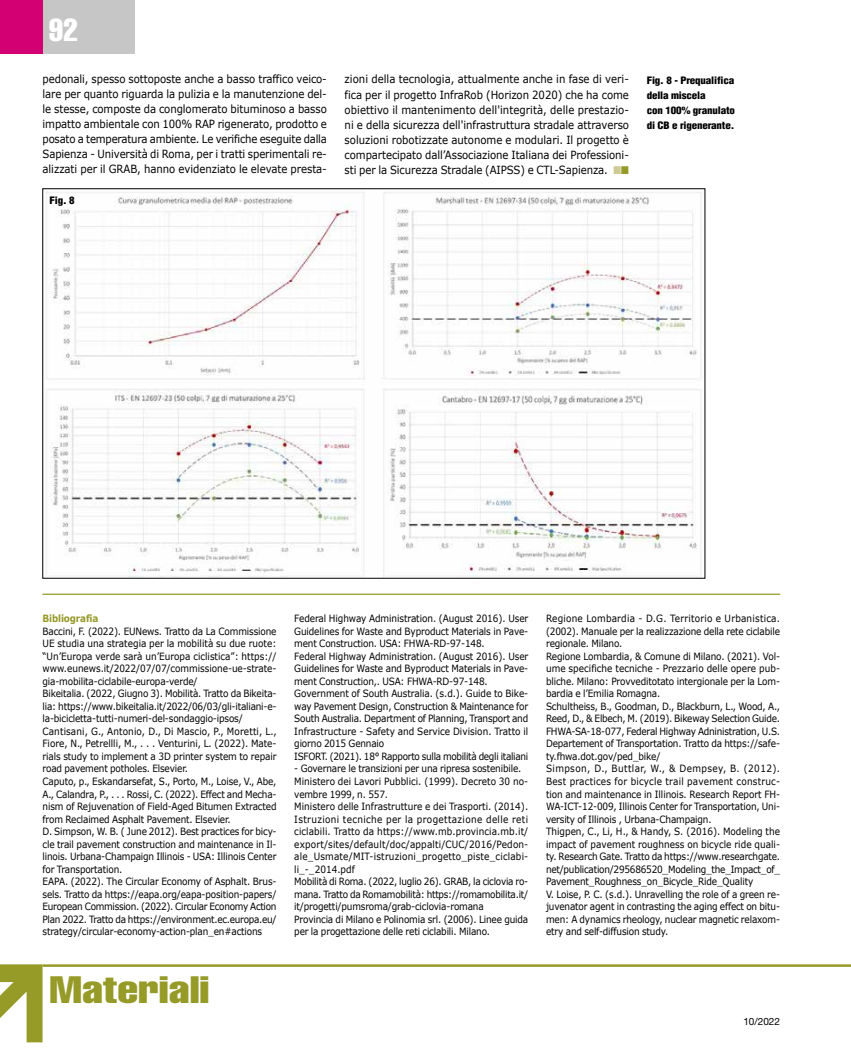
<style>
.page{position:relative;width:851px;height:1053px;background:#fff}
.page>*{position:absolute;margin:0;border:0;box-sizing:border-box;transform-origin:0 0}
.t1{font:extra-condensed 37.5px "Helvetica";color:#969a27;scale:1.3 1}
.t2{font:extra-condensed 31.25px "Helvetica";color:#fff}
.t3{font:11.25px/15px "Verdana";letter-spacing:-.005em;color:#000;text-align:justify;scale:.9 1}
.t4{font:10px/12.5px "Verdana";letter-spacing:-.02em;color:#000;scale:.89 1}
.t5{font:900 condensed 10px/15px "Helvetica";letter-spacing:-.015em;color:#000;scale:1.1 1}
.t6{font:700 10px "Verdana";letter-spacing:-.015em;color:#969a27;scale:.89 1}
.t7{font:10px "Helvetica Neue";color:#000}
.s1{color:#cdca93}
.s2{color:#969a27}
</style>
<div class="page">
<hr style="left:43px;top:964px;width:807px;height:2px;background:#969a27">
<svg style="left:0;top:964px;width:43px;height:78px"></svg>
<div style="left:43px;top:0;width:92px;height:53px;background:#c6c6c6"></div>
<div style="left:0;top:0;width:43px;height:53px;background:#d20072"></div>
<hr style="left:42px;top:593px;width:738px;height:2px;background:#969a27">
<img style="left:46px;top:191px;width:656px;height:385px">
<h2 class="t2" style="left:49px;top:10px;width:31px">92</h2>
<p class="t3" style="left:43px;top:71px;width:317px">pedonali, spesso sottoposte anche a basso traffico veico&shy;lare per quanto riguarda la pulizia e la manutenzione del&shy;le stesse, composte da conglomerato bituminoso a basso impatto ambientale con 100% RAP rigenerato, prodotto e posato a temperatura ambiente. Le verifiche eseguite dalla Sapienza - Università di Roma, per i tratti sperimentali re&shy;alizzati per il GRAB, hanno evidenziato le elevate presta-</p>
<p class="t3" style="left:344px;top:72px;width:317px">zioni della tecnologia, attualmente anche in fase di veri&shy;fica per il progetto InfraRob (Horizon 2020) che ha come obiettivo il mantenimento dell'integrità, delle prestazio&shy;ni e della sicurezza dell'infrastruttura stradale attraverso soluzioni robotizzate autonome e modulari. Il progetto è compartecipato dall’Associazione Italiana dei Professioni&shy;sti per la Sicurezza Stradale (AIPSS) e CTL-Sapienza. <span class="s1">■</span><span class="s2">■</span></p>
<p class="t5" style="left:49px;top:193px;width:24px">Fig. 8</p>
<p class="t5" style="left:646px;top:72px;width:82px">Fig. 8 - Prequalifica della miscela<br>con 100% granulato di CB e rigenerante.</p>
<p class="t6" style="left:43px;top:612px;width:64px">Bibliografia</p>
<p class="t4" style="left:43px;top:625px;width:264px">Baccini, F. (2022). EUNews. Tratto da La Commissione UE studia una strategia per la mobilità su due ruote: “Un’Europa verde sarà un’Europa ciclistica”: https:// www.eunews.it/2022/07/07/commissione-ue-strate&shy;gia-mobilita-ciclabile-europa-verde/<br>Bikeitalia. (2022, Giugno 3). Mobilità. Tratto da Bikeita&shy;lia: https://www.bikeitalia.it/2022/06/03/gli-italiani-e&shy;la-bicicletta-tutti-numeri-del-sondaggio-ipsos/ Cantisani, G., Antonio, D., Di Mascio, P., Moretti, L., Fiore, N., Petrellli, M., . . . Venturini, L. (2022). Mate&shy;rials study to implement a 3D printer system to repair road pavement potholes. Elsevier.<br>Caputo, p., Eskandarsefat, S., Porto, M., Loise, V., Abe, A., Calandra, P., . . . Rossi, C. (2022). Effect and Mecha&shy;nism of Rejuvenation of Field-Aged Bitumen Extracted from Reclaimed Asphalt Pavement. Elsevier.<br>D. Simpson, W. B. ( June 2012). Best practices for bicy&shy;cle trail pavement construction and maintenance in Il&shy;linois. Urbana-Champaign Illinois - USA: Illinois Center for Transportation.<br>EAPA. (2022). The Circular Economy of Asphalt. Brus&shy;sels. Tratto da https://eapa.org/eapa-position-papers/ European Commission. (2022). Circular Economy Action Plan 2022. Tratto da https://environment.ec.europa.eu/ strategy/circular-economy-action-plan_en#actions</p>
<h1 class="t1" style="left:50px;top:965px;width:124px">Materiali</h1>
<p class="t4" style="left:294px;top:612px;width:264px">Federal Highway Administration. (August 2016). User Guidelines for Waste and Byproduct Materials in Pave&shy;ment Construction. USA: FHWA-RD-97-148.<br>Federal Highway Administration. (August 2016). User Guidelines for Waste and Byproduct Materials in Pave&shy;ment Construction,. USA: FHWA-RD-97-148.<br>Government of South Australia. (s.d.). Guide to Bike&shy;way Pavement Design, Construction &amp; Maintenance for South Australia. Department of Planning, Transport and Infrastructure - Safety and Service Division. Tratto il giorno 2015 Gennaio<br>ISFORT. (2021). 18° Rapporto sulla mobilità degli italiani</p>
<p class="t4" style="left:294px;top:762px;width:264px">- Governare le transizioni per una ripresa sostenibile.<br>Ministero dei Lavori Pubblici. (1999). Decreto 30 no&shy;vembre 1999, n. 557.<br>Ministero delle Infrastrutture e dei Trasporti. (2014).<br>Istruzioni tecniche per la progettazione delle reti ciclabili. Tratto da https://www.mb.provincia.mb.it/ export/sites/default/doc/appalti/CUC/2016/Pedon&shy;ale_Usmate/MIT-istruzioni_progetto_piste_ciclabi&shy;li_-_2014.pdf<br>Mobilità di Roma. (2022, luglio 26). GRAB, la ciclovia ro&shy;mana. Tratto da Romamobilità: https://romamobilita.it/ it/progetti/pumsroma/grab-ciclovia-romana<br>Provincia di Milano e Polinomia srl. (2006). Linee guida per la progettazione delle reti ciclabili. Milano.</p>
<p class="t4" style="left:546px;top:612px;width:264px">Regione Lombardia - D.G. Territorio e Urbanistica. (2002). Manuale per la realizzazione della rete ciclabile regionale. Milano.<br>Regione Lombardia, &amp; Comune di Milano. (2021). Vol&shy;ume specifiche tecniche - Prezzario delle opere pub&shy;bliche. Milano: Provveditotato intergionale per la Lom&shy;bardia e l’Emilia Romagna.<br>Schultheiss, B., Goodman, D., Blackburn, L., Wood, A., Reed, D., &amp; Elbech, M. (2019). Bikeway Selection Guide.<br>FHWA-SA-18-077, Federal Highway Adninistration, U.S.<br>Departement of Transportation. Tratto da https://safe&shy;ty.fhwa.dot.gov/ped_bike/<br>Simpson, D., Buttlar, W., &amp; Dempsey, B. (2012).<br>Best practices for bicycle trail pavement construc&shy;tion and maintenance in Illinois. Research Report FH-WA-ICT-12-009, Illinois Center for Transportation, Uni&shy;versity of Illinois , Urbana-Champaign.<br>Thigpen, C., Li, H., &amp; Handy, S. (2016). Modeling the impact of pavement roughness on bicycle ride quali&shy;ty. Research Gate. Tratto da https://www.researchgate. net/publication/295686520_Modeling_the_Impact_of_ Pavement_Roughness_on_Bicycle_Ride_Quality<br>V. Loise, P. C. (s.d.). Unravelling the role of a green re&shy;juvenator agent in contrasting the aging effect on bitu&shy;men: A dynamics rheology, nuclear magnetic relaxom&shy;etry and self-diffusion study.</p>
<p class="t7" style="left:743px;top:1015px;width:38px">10/2022</p>
</div>
